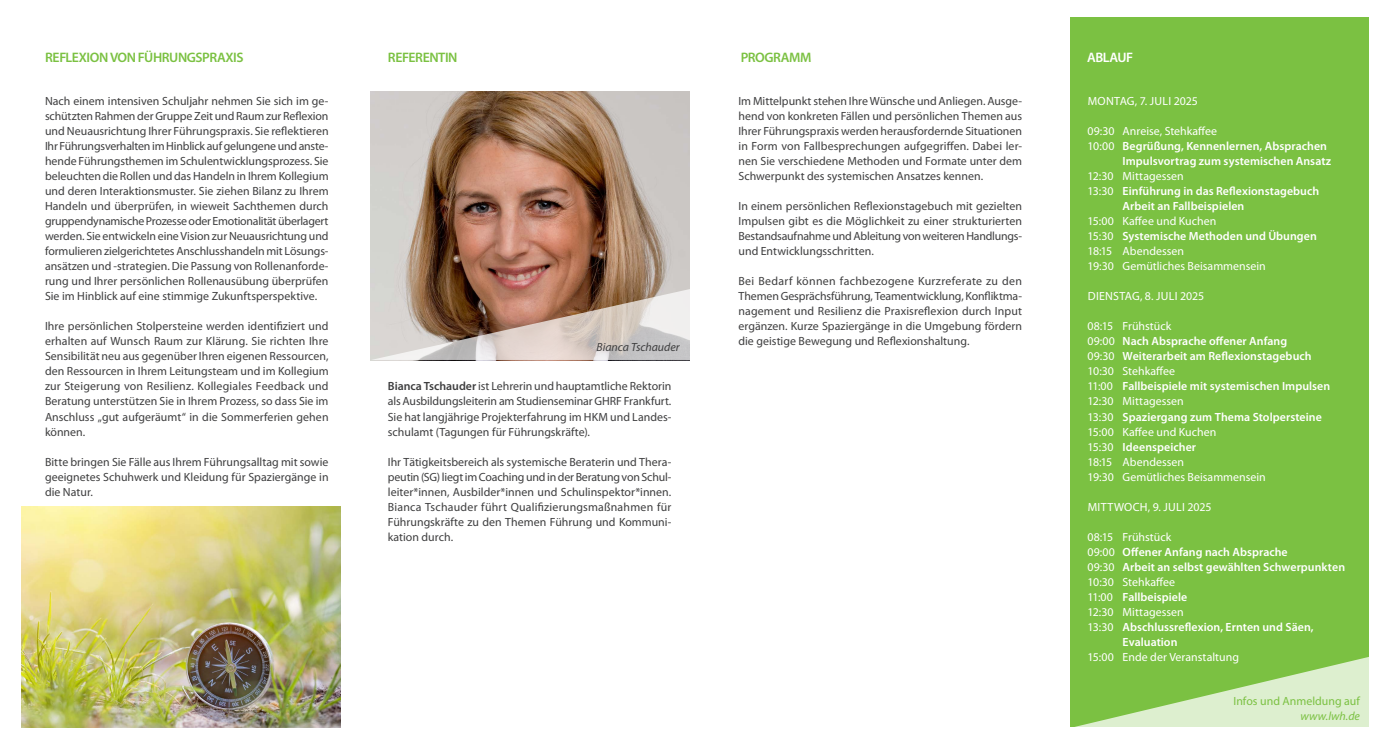
<style>
.page{position:relative;width:1386px;height:745px;background:#fff}
.page>*{position:absolute;margin:0;border:0;box-sizing:border-box;transform-origin:0 0}
.Seitenüberschrift{font:600 13.75px "Myriad Pro";letter-spacing:-.03em;color:#7bc142}
.t1{font:600 13.75px "Myriad Pro";letter-spacing:-.03em;color:#fff}
.t2{font:11.88px/15px "Myriad Pro";color:#3e3e3f;text-align:justify}
.t3{font:600 11.88px "Myriad Pro";letter-spacing:.005em;color:#fff}
.t4{font:11.88px "Myriad Pro";letter-spacing:.005em;color:#fff}
.t5{font:11.88px "Myriad Pro";color:#7bc142}
.t6{font:11.88px "Myriad Pro";letter-spacing:.025em;color:#fff}
.t7{font:italic 11.88px "Myriad Pro";color:#3e3e3f}
.t8{font:italic 11.88px "Myriad Pro";color:#7bc142}
.s1{font-weight:600}
.s2{font-weight:400}
</style>
<div class="page">
<div style="left:1070px;top:17px;width:298px;height:709px;background:#7bc142"></div>
<svg style="left:1071px;top:656px;width:298px;height:71px"></svg>
<img style="left:370px;top:91px;width:319px;height:269px">
<svg style="left:371px;top:289px;width:319px;height:71px;background:#bca89d"></svg>
<img style="left:21px;top:506px;width:319px;height:220px">
<p class="Seitenüberschrift" style="left:45px;top:49px;width:200px">REFLEXION VON FÜHRUNGSPRAXIS</p>
<p class="t2" style="left:45px;top:93px;width:285px">Nach einem intensiven Schuljahr nehmen Sie sich im ge&shy;schützten Rahmen der Gruppe Zeit und Raum zur Reflexion und Neuausrichtung Ihrer Führungspraxis. Sie reflektieren Ihr Führungsverhalten im Hinblick auf gelungene und anste&shy;hende Führungsthemen im Schulentwicklungsprozess. Sie beleuchten die Rollen und das Handeln in Ihrem Kollegium und deren Interaktionsmuster. Sie ziehen Bilanz zu Ihrem Handeln und überprüfen, in wieweit Sachthemen durch gruppendynamische Prozesse oder Emotionalität überlagert werden. Sie entwickeln eine Vision zur Neuausrichtung und formulieren zielgerichtetes Anschlusshandeln mit Lösungs&shy;ansätzen und -strategien. Die Passung von Rollenanforde&shy;rung und Ihrer persönlichen Rollenausübung überprüfen Sie im Hinblick auf eine stimmige Zukunftsperspektive.</p>
<p class="t2" style="left:45px;top:318px;width:285px">Ihre persönlichen Stolpersteine werden identifiziert und erhalten auf Wunsch Raum zur Klärung. Sie richten Ihre Sensibilität neu aus gegenüber Ihren eigenen Ressourcen, den Ressourcen in Ihrem Leitungsteam und im Kollegium zur Steigerung von Resilienz. Kollegiales Feedback und Beratung unterstützen Sie in Ihrem Prozess, so dass Sie im Anschluss „gut aufgeräumt“ in die Sommerferien gehen können.</p>
<p class="t2" style="left:45px;top:453px;width:285px">Bitte bringen Sie Fälle aus Ihrem Führungsalltag mit sowie geeignetes Schuhwerk und Kleidung für Spaziergänge in die Natur.</p>
<p class="Seitenüberschrift" style="left:388px;top:49px;width:71px">REFERENTIN</p>
<p class="t7" style="left:596px;top:339px;width:85px">Bianca Tschauder</p>
<p class="t2" style="left:388px;top:378px;width:285px"><span class="s1">Bianca Tschauder</span> ist Lehrerin und hauptamtliche Rektorin als Ausbildungsleiterin am Studienseminar GHRF Frankfurt.<br>Sie hat langjährige Projekterfahrung im HKM und Landes&shy;schulamt (Tagungen für Führungskräfte).</p>
<p class="t2" style="left:388px;top:453px;width:285px">Ihr Tätigkeitsbereich als systemische Beraterin und Thera&shy;peutin (SG) liegt im Coaching und in der Beratung von Schul-</p>
<p class="t2" style="left:388px;top:483px;width:285px">leiter*innen, Ausbilder*innen und Schulinspektor*innen.<br>Bianca Tschauder führt Qualifizierungsmaßnahmen für Führungskräfte zu den Themen Führung und Kommuni&shy;kation durch.</p>
<p class="Seitenüberschrift" style="left:740px;top:49px;width:72px">PROGRAMM</p>
<p class="t2" style="left:738px;top:93px;width:285px">Im Mittelpunkt stehen Ihre Wünsche und Anliegen. Ausge&shy;hend von konkreten Fällen und persönlichen Themen aus Ihrer Führungspraxis werden herausfordernde Situationen in Form von Fallbesprechungen aufgegriffen. Dabei ler&shy;nen Sie verschiedene Methoden und Formate unter dem Schwerpunkt des systemischen Ansatzes kennen.</p>
<p class="t2" style="left:738px;top:198px;width:285px">In einem persönlichen Reflexionstagebuch mit gezielten Impulsen gibt es die Möglichkeit zu einer strukturierten Bestandsaufnahme und Ableitung von weiteren Handlungs&shy;und Entwicklungsschritten.</p>
<p class="t2" style="left:738px;top:273px;width:285px">Bei Bedarf können fachbezogene Kurzreferate zu den Themen Gesprächsführung, Teamentwicklung, Konfliktma&shy;nagement und Resilienz die Praxisreflexion durch Input ergänzen. Kurze Spaziergänge in die Umgebung fördern die geistige Bewegung und Reflexionshaltung.</p>
<p class="t1" style="left:1087px;top:48px;width:48px">ABLAUF</p>
<p class="t4" style="left:1087px;top:94px;width:112px">MONTAG, 7. JULI 2025</p>
<p class="t4" style="left:1087px;top:124px;width:131px">09:30 Anreise, Stehkaffee</p>
<p class="t3" style="left:1087px;top:138px;width:241px"><span class="s2">10:00</span> Begrüßung, Kennenlernen, Absprachen</p>
<p class="t3" style="left:1122px;top:153px;width:210px">Impulsvortrag zum systemischen Ansatz</p>
<p class="t4" style="left:1087px;top:169px;width:98px">12:30 Mittagessen</p>
<p class="t3" style="left:1087px;top:183px;width:233px"><span class="s2">13:30</span> Einführung in das Reflexionstagebuch</p>
<p class="t3" style="left:1122px;top:198px;width:123px">Arbeit an Fallbeispielen</p>
<p class="t4" style="left:1087px;top:214px;width:130px">15:00 Kaffee und Kuchen</p>
<p class="t3" style="left:1087px;top:228px;width:231px"><span class="s2">15:30</span> Systemische Methoden und Übungen</p>
<p class="t4" style="left:1087px;top:244px;width:98px">18:15 Abendessen</p>
<p class="t4" style="left:1087px;top:259px;width:180px">19:30 Gemütliches Beisammensein</p>
<p class="t4" style="left:1087px;top:289px;width:118px">DIENSTAG, 8. JULI 2025</p>
<p class="t4" style="left:1087px;top:319px;width:85px">08:15 Frühstück</p>
<p class="t3" style="left:1087px;top:333px;width:201px"><span class="s2">09:00</span> Nach Absprache offener Anfang</p>
<p class="t3" style="left:1087px;top:348px;width:225px"><span class="s2">09:30</span> Weiterarbeit am Reflexionstagebuch</p>
<p class="t4" style="left:1087px;top:364px;width:89px">10:30 Stehkaffee</p>
<p class="t3" style="left:1087px;top:378px;width:244px"><span class="s2">11:00</span> Fallbeispiele mit systemischen Impulsen</p>
<p class="t4" style="left:1087px;top:394px;width:98px">12:30 Mittagessen</p>
<p class="t3" style="left:1087px;top:408px;width:236px"><span class="s2">13:30</span> Spaziergang zum Thema Stolpersteine</p>
<p class="t4" style="left:1087px;top:424px;width:130px">15:00 Kaffee und Kuchen</p>
<p class="t3" style="left:1087px;top:438px;width:110px"><span class="s2">15:30</span> Ideenspeicher</p>
<p class="t4" style="left:1087px;top:454px;width:98px">18:15 Abendessen</p>
<p class="t4" style="left:1087px;top:469px;width:180px">19:30 Gemütliches Beisammensein</p>
<p class="t6" style="left:1087px;top:499px;width:125px">MITTWOCH, 9. JULI 2025</p>
<p class="t4" style="left:1087px;top:529px;width:85px">08:15 Frühstück</p>
<p class="t3" style="left:1087px;top:543px;width:202px"><span class="s2">09:00</span> Offener Anfang nach Absprache</p>
<p class="t3" style="left:1087px;top:558px;width:259px"><span class="s2">09:30</span> Arbeit an selbst gewählten Schwerpunkten</p>
<p class="t4" style="left:1087px;top:574px;width:89px">10:30 Stehkaffee</p>
<p class="t3" style="left:1087px;top:588px;width:101px"><span class="s2">11:00</span> Fallbeispiele</p>
<p class="t4" style="left:1087px;top:604px;width:98px">12:30 Mittagessen</p>
<p class="t3" style="left:1087px;top:618px;width:228px"><span class="s2">13:30</span> Abschlussreflexion, Ernten und Säen,</p>
<p class="t3" style="left:1122px;top:633px;width:56px">Evaluation</p>
<p class="t4" style="left:1087px;top:649px;width:153px">15:00 Ende der Veranstaltung</p>
<p class="t5" style="left:1233px;top:693px;width:128px">Infos und Anmeldung auf</p>
<p class="t8" style="left:1300px;top:708px;width:61px">www.lwh.de</p>
</div>
